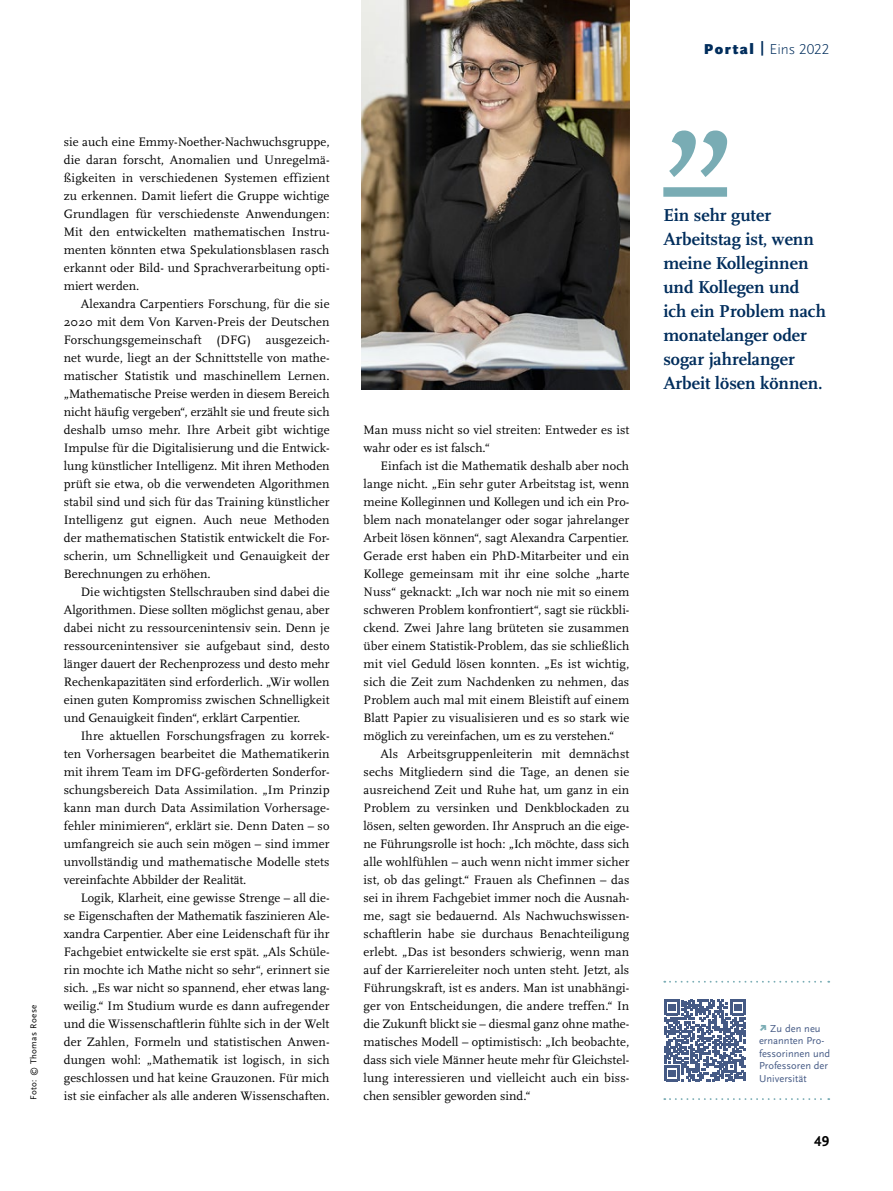
<style>
.page{position:relative;width:893px;height:1191px;background:#fff}
.page>*{position:absolute;margin:0;border:0;box-sizing:border-box;transform-origin:0 0}
.t1{font:700 18px/24px "Scala Pro";color:#002d5c}
.t2{font:300 15px "Scala Sans Pro";color:#002d5c}
.t3{font:700 15px "Scala Sans Pro";color:#000}
.t4{font:12.75px/18px "Scala Pro";letter-spacing:.005em;color:#000;text-align:justify}
.t5{font:10.5px/12.6px "Scala Sans Pro";color:#455a85}
.t6{font:9px "Scala Sans Pro";letter-spacing:.04em;color:#000}
.s1{font-weight:900}
.s2{font-weight:700}
</style>
<div class="page">
<svg style="left:669px;top:130px;width:58px;height:47px"></svg>
<div style="left:663px;top:187px;width:64px;height:10px;background:#79acb4"></div>
<img style="left:361px;top:0;width:268px;height:389px">
<svg style="left:664px;top:999px;width:82px;height:82px"></svg>
<svg style="left:664px;top:980px;width:165px;height:2px"></svg>
<svg style="left:664px;top:1098px;width:165px;height:2px"></svg>
<p class="t6" style="left:28px;top:1100px;width:97px;rotate:-90deg">Foto: © Thomas Roese</p>
<p class="t4" style="left:64px;top:133px;width:267px">sie auch eine Emmy-Noether-Nachwuchsgruppe, die daran forscht, Anomalien und Unregelmä&shy;ßigkeiten in verschiedenen Systemen effizient zu erkennen. Damit liefert die Gruppe wichtige Grundlagen für verschiedenste Anwendungen:<br>Mit den entwickelten mathematischen Instru&shy;menten könnten etwa Spekulationsblasen rasch erkannt oder Bild- und Sprachverarbeitung opti&shy;miert werden.</p>
<p class="t4" style="left:64px;top:295px;width:267px;text-indent:17px">Alexandra Carpentiers Forschung, für die sie 2020 mit dem Von Karven-Preis der Deutschen Forschungsgemeinschaft (DFG) ausgezeich&shy;net wurde, liegt an der Schnittstelle von mathe&shy;matischer Statistik und maschinellem Lernen. „Mathematische Preise werden in diesem Bereich nicht häufig vergeben“, erzählt sie und freute sich deshalb umso mehr. Ihre Arbeit gibt wichtige Impulse für die Digitalisierung und die Entwick&shy;lung künstlicher Intelligenz. Mit ihren Methoden prüft sie etwa, ob die verwendeten Algorithmen stabil sind und sich für das Training künstlicher Intelligenz gut eignen. Auch neue Methoden der mathematischen Statistik entwickelt die For&shy;scherin, um Schnelligkeit und Genauigkeit der Berechnungen zu erhöhen.</p>
<p class="t4" style="left:64px;top:583px;width:267px;text-indent:17px">Die wichtigsten Stellschrauben sind dabei die Algorithmen. Diese sollten möglichst genau, aber dabei nicht zu ressourcenintensiv sein. Denn je ressourcenintensiver sie aufgebaut sind, desto länger dauert der Rechenprozess und desto mehr Rechenkapazitäten sind erforderlich. „Wir wollen einen guten Kompromiss zwischen Schnelligkeit und Genauigkeit finden“, erklärt Carpentier.</p>
<p class="t4" style="left:64px;top:727px;width:267px;text-indent:17px">Ihre aktuellen Forschungsfragen zu korrek&shy;ten Vorhersagen bearbeitet die Mathematikerin mit ihrem Team im DFG-geförderten Sonderfor&shy;schungsbereich Data Assimilation. „Im Prinzip kann man durch Data Assimilation Vorhersage&shy;fehler minimieren“, erklärt sie. Denn Daten – so umfangreich sie auch sein mögen – sind immer unvollständig und mathematische Modelle stets vereinfachte Abbilder der Realität.</p>
<p class="t4" style="left:64px;top:889px;width:267px;text-indent:17px">Logik, Klarheit, eine gewisse Strenge – all die&shy;se Eigenschaften der Mathematik faszinieren Ale&shy;xandra Carpentier. Aber eine Leidenschaft für ihr Fachgebiet entwickelte sie erst spät. „Als Schüle&shy;rin mochte ich Mathe nicht so sehr“, erinnert sie sich. „Es war nicht so spannend, eher etwas lang&shy;weilig.“ Im Studium wurde es dann aufregender und die Wissenschaftlerin fühlte sich in der Welt der Zahlen, Formeln und statistischen Anwen&shy;dungen wohl: „Mathematik ist logisch, in sich geschlossen und hat keine Grauzonen. Für mich ist sie einfacher als alle anderen Wissenschaften.</p>
<p class="t2" style="left:704px;top:40px;width:127px"><span class="s1">Portal</span> <span class="s2">|</span> Eins 2022</p>
<p class="t4" style="left:364px;top:421px;width:267px">Man muss nicht so viel streiten: Entweder es ist wahr oder es ist falsch.“</p>
<p class="t4" style="left:364px;top:457px;width:267px;text-indent:17px">Einfach ist die Mathematik deshalb aber noch lange nicht. „Ein sehr guter Arbeitstag ist, wenn meine Kolleginnen und Kollegen und ich ein Pro&shy;blem nach monatelanger oder sogar jahrelanger Arbeit lösen können“, sagt Alexandra Carpentier.<br>Gerade erst haben ein PhD-Mitarbeiter und ein Kollege gemeinsam mit ihr eine solche „harte Nuss“ geknackt: „Ich war noch nie mit so einem schweren Problem konfrontiert“, sagt sie rückbli&shy;ckend. Zwei Jahre lang brüteten sie zusammen über einem Statistik-Problem, das sie schließlich mit viel Geduld lösen konnten. „Es ist wichtig, sich die Zeit zum Nachdenken zu nehmen, das Problem auch mal mit einem Bleistift auf einem Blatt Papier zu visualisieren und es so stark wie möglich zu vereinfachen, um es zu verstehen.“</p>
<p class="t4" style="left:364px;top:745px;width:267px;text-indent:17px">Als Arbeitsgruppenleiterin mit demnächst sechs Mitgliedern sind die Tage, an denen sie ausreichend Zeit und Ruhe hat, um ganz in ein Problem zu versinken und Denkblockaden zu lösen, selten geworden. Ihr Anspruch an die eige&shy;ne Führungsrolle ist hoch: „Ich möchte, dass sich alle wohlfühlen – auch wenn nicht immer sicher ist, ob das gelingt.“ Frauen als Chefinnen – das sei in ihrem Fachgebiet immer noch die Ausnah&shy;me, sagt sie bedauernd. Als Nachwuchswissen&shy;schaftlerin habe sie durchaus Benachteiligung erlebt. „Das ist besonders schwierig, wenn man auf der Karriereleiter noch unten steht. Jetzt, als Führungskraft, ist es anders. Man ist unabhängi&shy;ger von Entscheidungen, die andere treffen.“ In die Zukunft blickt sie – diesmal ganz ohne mathe&shy;matisches Modell – optimistisch: „Ich beobachte, dass sich viele Männer heute mehr für Gleichstel&shy;lung interessieren und vielleicht auch ein biss&shy;chen sensibler geworden sind.“</p>
<h1 class="t1" style="left:663px;top:203px;width:164px">Ein sehr guter<br>Arbeitstag ist, wenn meine Kolleginnen und Kollegen und ich ein Problem nach monatelanger oder sogar jahrelanger<br>Arbeit lösen können.</h1>
<p class="t5" style="left:759px;top:1021px;width:73px;text-indent:11px">Zu den neu ernannten Pro&shy;fessorinnen und<br>Professoren der<br>Universität</p>
<p class="t3" style="left:814px;top:1132px;width:16px">49</p>
</div>
